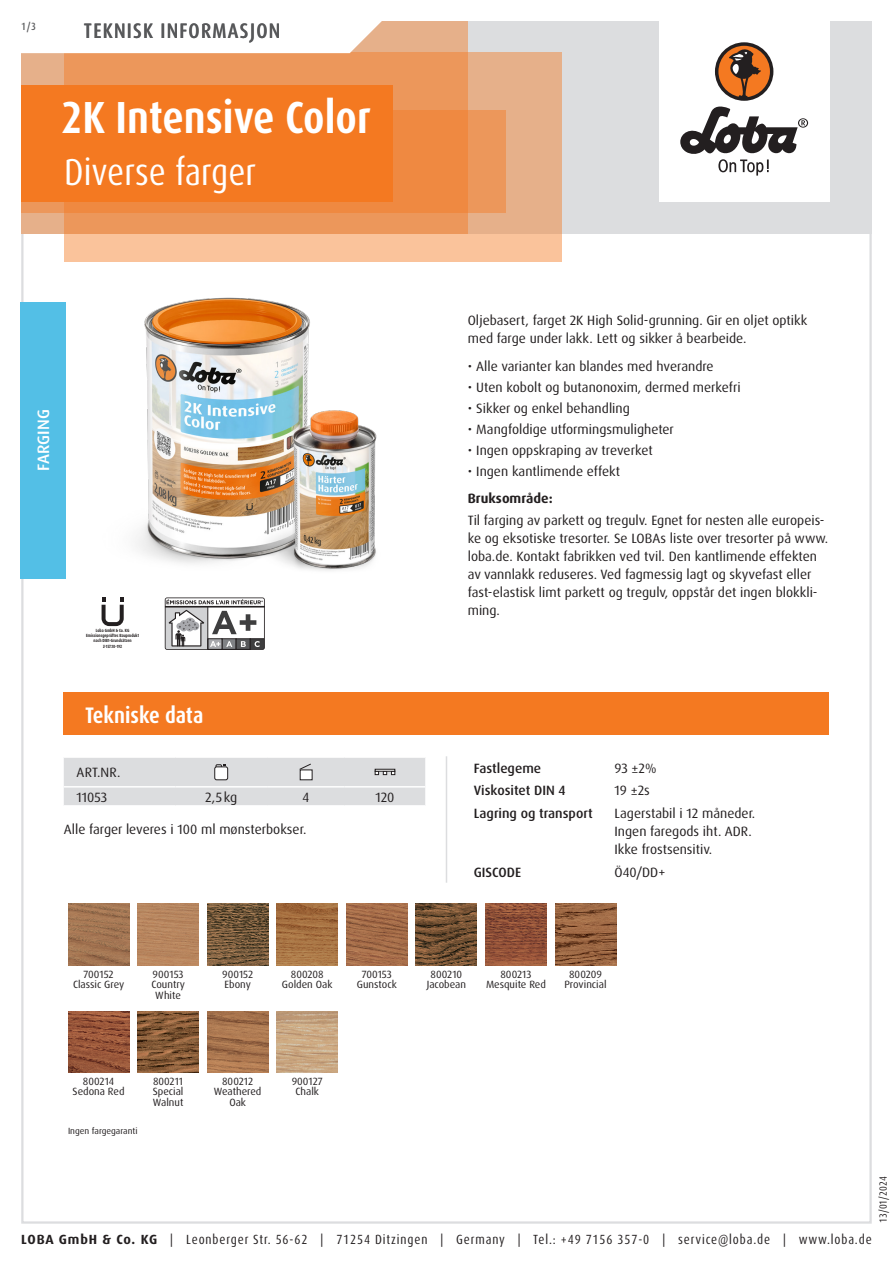
<style>
.page{position:relative;width:893px;height:1263px;background:#fff}
.page>*{position:absolute;margin:0;border:0;box-sizing:border-box;transform-origin:0 0}
.Produktname_weiss{font:700 condensed 45px "Dax Pro";color:#fff}
.Variante_weiss{font:condensed 37.5px "Dax Pro";color:#fff}
.Abschnitt{font:700 condensed 22.5px "Dax Pro";color:#fff}
.TI{font:500 condensed 21px "Dax Pro";letter-spacing:.06em;color:#57585a}
.Produktart_Grundierung{font:500 16.5px "Dax Pro";letter-spacing:.01em;color:#fff}
.Text{font:13.5px/18px "Dax Pro";color:#231f20}
.Text_ohne_Silbentrennung{font:13.5px "Dax Pro";color:#231f20}
.Text_Medium{font:500 13.5px "Dax Pro";color:#231f20}
.Text_Bold{font:700 13.5px "Dax Pro";color:#231f20}
.Text_zentriert{font:13.5px "Dax Pro";letter-spacing:-.005em;color:#231f20}
.Text_Großbuchstaben{font:13.5px "Dax Pro";color:#231f20}
.t1{font:condensed 13.35px "Dax Pro";letter-spacing:.065em;color:#231f20}
.Legende{font:10.5px/10.5px "Dax Pro";color:#231f20;text-align:center}
.t2{font:condensed 10.5px "Dax Pro";color:#231f20}
.t3{font:500 condensed 10.5px "Dax Pro";color:#57585a}
.Footnote{font:9px "Dax Pro";color:#231f20}
.t4{font:700 4.5px/5.2px "Dax Pro";color:#231f20;text-align:center;scale:.82 1}
.s1{font-weight:700;font-stretch:normal}
</style>
<div class="page">
<hr style="left:446px;top:756px;width:1px;height:127px;background:#dcdddf">
<svg style="left:64px;top:757px;width:361px;height:49px;background:#dcdddf"></svg>
<div style="left:375px;top:769px;width:20px;height:2px;border:1px solid #231f20"></div>
<div style="left:64px;top:692px;width:765px;height:43px;background:#f47921"></div>
<img style="left:68px;top:904px;width:61px;height:61px">
<img style="left:138px;top:904px;width:61px;height:61px">
<img style="left:207px;top:904px;width:61px;height:61px">
<img style="left:277px;top:904px;width:61px;height:61px">
<img style="left:346px;top:904px;width:61px;height:61px">
<img style="left:416px;top:904px;width:61px;height:61px">
<img style="left:485px;top:904px;width:61px;height:61px">
<img style="left:555px;top:904px;width:61px;height:61px">
<img style="left:68px;top:1011px;width:61px;height:61px">
<img style="left:138px;top:1011px;width:61px;height:61px">
<img style="left:207px;top:1011px;width:61px;height:61px">
<img style="left:277px;top:1011px;width:61px;height:61px">
<svg style="left:102px;top:597px;width:22px;height:29px"></svg>
<svg style="left:165px;top:597px;width:100px;height:53px"></svg>
<img style="left:135px;top:297px;width:242px;height:274px">
<div style="left:20px;top:302px;width:46px;height:276px;background:#53bfe6"></div>
<div style="left:21px;top:21px;width:851px;height:213px;background:#dcdddf"></div>
<div style="left:659px;top:0;width:170px;height:202px;background:#fff"></div>
<svg style="left:680px;top:106px;width:128px;height:70px"></svg>
<div style="left:715px;top:42px;width:58px;height:59px;background:#231f20;border-radius:50%"></div>
<svg style="left:718px;top:45px;width:52px;height:52px"></svg>
<div style="left:64px;top:52px;width:497px;height:209px;background:linear-gradient(to right,#fec79f,#efb992)"></div>
<div style="left:21px;top:111px;width:485px;height:102px;background:#ec975b"></div>
<svg style="left:21px;top:21px;width:447px;height:213px;background:#ec9557"></svg>
<svg style="left:21px;top:21px;width:411px;height:34px;background:#faede4"></svg>
<div style="left:21px;top:85px;width:372px;height:117px;background:#f47921"></div>
<p class="t3" style="left:21px;top:19px;width:16px">1/3</p>
<p class="TI" style="left:84px;top:17px;width:198px">TEKNISK INFORMASJON</p>
<p class="Produktname_weiss" style="left:61px;top:89px;width:311px">2K Intensive Color</p>
<p class="Variante_weiss" style="left:64px;top:148px;width:193px">Diverse farger</p>
<p class="Produktart_Grundierung" style="left:33px;top:471px;width:63px;rotate:-90deg">FARGING</p>
<p class="t4" style="left:86px;top:628px;width:66px">Loba GmbH &amp; Co. KG<br>Emissionsgeprüftes Bauprodukt nach DIBt-Grundsätzen<br>Z-157.10-192</p>
<p class="Abschnitt" style="left:85px;top:700px;width:120px">Tekniske data</p>
<p class="Text_Großbuchstaben" style="left:77px;top:764px;width:45px">ART.NR.</p>
<p class="Text" style="left:77px;top:788px;width:32px">11053</p>
<p class="Text_zentriert" style="left:205px;top:788px;width:34px">2,5kg</p>
<p class="Text_zentriert" style="left:303px;top:788px;width:8px">4</p>
<p class="Text_zentriert" style="left:375px;top:788px;width:21px">120</p>
<p class="Text" style="left:64px;top:821px;width:244px">Alle farger leveres i 100 ml mønsterbokser.</p>
<p class="Text" style="left:468px;top:312px;width:341px">Oljebasert, farget 2K High Solid-grunning. Gir en oljet optikk med farge under lakk. Lett og sikker å bearbeide.</p>
<p class="Text" style="left:468px;top:357px;width:247px">• Alle varianter kan blandes med hverandre</p>
<p class="Text" style="left:468px;top:378px;width:274px">• Uten kobolt og butanonoxim, dermed merkefri</p>
<p class="Text" style="left:468px;top:399px;width:164px">• Sikker og enkel behandling</p>
<p class="Text" style="left:468px;top:420px;width:208px">• Mangfoldige utformingsmuligheter</p>
<p class="Text" style="left:468px;top:441px;width:186px">• Ingen oppskraping av treverket</p>
<p class="Text" style="left:468px;top:462px;width:154px">• Ingen kantlimende effekt</p>
<p class="Text_Bold" style="left:468px;top:490px;width:86px">Bruksområde:</p>
<p class="Text" style="left:468px;top:511px;width:362px">Til farging av parkett og tregulv. Egnet for nesten alle europeis&shy;ke og eksotiske tresorter. Se LOBAs liste over tresorter på www. loba.de. Kontakt fabrikken ved tvil. Den kantlimende effekten av vannlakk reduseres. Ved fagmessig lagt og skyvefast eller fast-elastisk limt parkett og tregulv, oppstår det ingen blokkli&shy;ming.</p>
<p class="Text_Medium" style="left:474px;top:759px;width:69px">Fastlegeme</p>
<p class="Text_ohne_Silbentrennung" style="left:614px;top:759px;width:43px">93 ±2%</p>
<p class="Text_Medium" style="left:474px;top:782px;width:93px">Viskositet DIN 4</p>
<p class="Text_ohne_Silbentrennung" style="left:614px;top:782px;width:37px">19 ±2s</p>
<p class="Text_Medium" style="left:474px;top:805px;width:121px">Lagring og transport</p>
<p class="Text_ohne_Silbentrennung" style="left:614px;top:805px;width:142px">Lagerstabil i 12 måneder.</p>
<p class="Text_ohne_Silbentrennung" style="left:614px;top:823px;width:139px">Ingen faregods iht. ADR.</p>
<p class="Text_ohne_Silbentrennung" style="left:614px;top:841px;width:99px">Ikke frostsensitiv.</p>
<p class="Text_Medium" style="left:474px;top:863px;width:49px">GISCODE</p>
<p class="Text_ohne_Silbentrennung" style="left:614px;top:863px;width:52px">Ö40/DD+</p>
<p class="Legende" style="left:83px;top:969px;width:32px">700152</p>
<p class="Legende" style="left:73px;top:979px;width:53px">Classic Grey</p>
<p class="Legende" style="left:153px;top:969px;width:32px">900153</p>
<p class="Legende" style="left:152px;top:979px;width:35px">Country<br>White</p>
<p class="Legende" style="left:222px;top:969px;width:33px">900152</p>
<p class="Legende" style="left:225px;top:979px;width:28px">Ebony</p>
<p class="Legende" style="left:291px;top:969px;width:34px">800208</p>
<p class="Legende" style="left:282px;top:979px;width:52px">Golden Oak</p>
<p class="Legende" style="left:362px;top:969px;width:32px">700153</p>
<p class="Legende" style="left:357px;top:979px;width:41px">Gunstock</p>
<p class="Legende" style="left:431px;top:969px;width:33px">800210</p>
<p class="Legende" style="left:427px;top:979px;width:41px">Jacobean</p>
<p class="Legende" style="left:500px;top:969px;width:32px">800213</p>
<p class="Legende" style="left:486px;top:979px;width:61px">Mesquite Red</p>
<p class="Legende" style="left:569px;top:969px;width:34px">800209</p>
<p class="Legende" style="left:564px;top:979px;width:44px">Provincial</p>
<p class="Legende" style="left:83px;top:1076px;width:33px">800214</p>
<p class="Legende" style="left:73px;top:1086px;width:53px">Sedona Red</p>
<p class="Footnote" style="left:68px;top:1125px;width:71px">Ingen fargegaranti</p>
<p class="Legende" style="left:153px;top:1076px;width:32px">800211</p>
<p class="Legende" style="left:153px;top:1086px;width:32px;text-align:left">Special<br>Walnut</p>
<p class="Legende" style="left:222px;top:1076px;width:32px">800212</p>
<p class="Legende" style="left:214px;top:1086px;width:49px">Weathered<br>Oak</p>
<p class="Legende" style="left:292px;top:1076px;width:33px">900127</p>
<p class="Legende" style="left:295px;top:1086px;width:25px">Chalk</p>
<p class="t2" style="left:876px;top:1222px;width:48px;rotate:-90deg">13/01/2024</p>
<p class="t1" style="left:21px;top:1230px;width:852px"><span class="s1">LOBA GmbH &amp; Co. KG</span> | Leonberger Str. 56-62 | 71254 Ditzingen | Germany | Tel.: +49 7156 357-0 | service@loba.de | www.loba.de</p>
</div>
